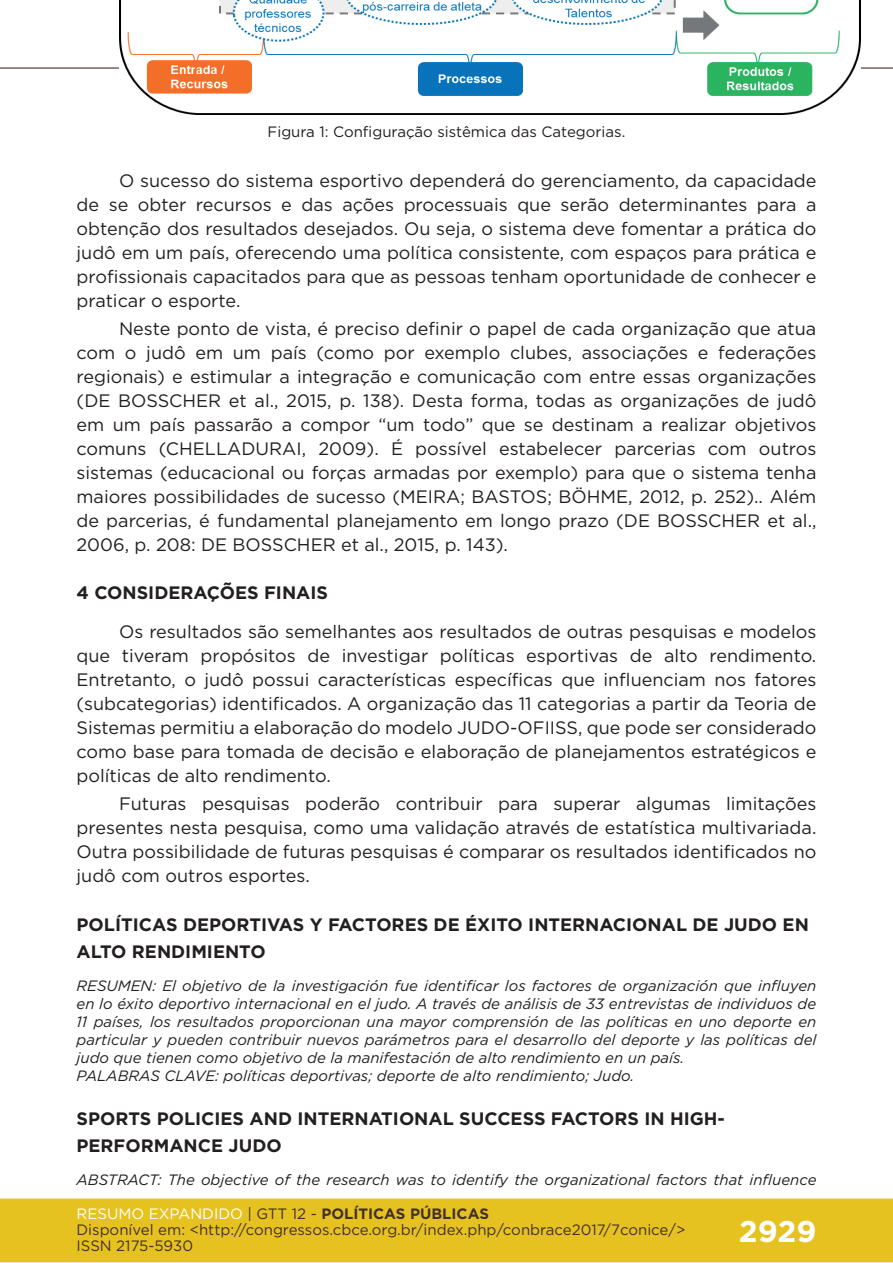
<style>
.page{position:relative;width:893px;height:1263px;background:#fff}
.page>*{position:absolute;margin:0;border:0;box-sizing:border-box;transform-origin:0 0}
.t1{font:700 30px "Gotham";color:#fff}
.t2{font:18px/24px "Gotham";color:#231f20;text-align:justify}
.t3{font:700 18px/27px "Gotham";color:#231f20}
.t4{font:italic 15px/18px "Gotham";color:#231f20}
.t5{font:15px/16px "Gotham";color:#462f2a}
.t6{font:15px "Gotham";color:#231f20}
.s1{color:#fff}
.s2{color:#442f2a}
.s3{font-weight:700;color:#442f2a}
</style>
<div class="page">
<div style="left:0;top:1198px;width:893px;height:64px;background:#e6c221;border:2px solid #e6c221"></div>
<hr style="left:0;top:67px;width:893px;height:2px;background:#442f2a">
<img style="left:119px;top:0;width:742px;height:115px">
<p class="t6" style="left:268px;top:122px;width:359px">Figura 1: Configuração sistêmica das Categorias.</p>
<p class="t2" style="left:77px;top:168px;width:741px;text-indent:43px">O sucesso do sistema esportivo dependerá do gerenciamento, da capacidade de se obter recursos e das ações processuais que serão determinantes para a obtenção dos resultados desejados. Ou seja, o sistema deve fomentar a prática do judô em um país, oferecendo uma política consistente, com espaços para prática e profissionais capacitados para que as pessoas tenham oportunidade de conhecer e praticar o esporte.</p>
<p class="t2" style="left:77px;top:316px;width:741px;text-indent:43px">Neste ponto de vista, é preciso definir o papel de cada organização que atua com o judô em um país (como por exemplo clubes, associações e federações regionais) e estimular a integração e comunicação com entre essas organizações (DE BOSSCHER et al., 2015, p. 138). Desta forma, todas as organizações de judô em um país passarão a compor “um todo” que se destinam a realizar objetivos comuns (CHELLADURAI, 2009). É possível estabelecer parcerias com outros sistemas (educacional ou forças armadas por exemplo) para que o sistema tenha maiores possibilidades de sucesso (MEIRA; BASTOS; BÖHME, 2012, p. 252).. Além de parcerias, é fundamental planejamento em longo prazo (DE BOSSCHER et al., 2006, p. 208: DE BOSSCHER et al., 2015, p. 143).</p>
<p class="t3" style="left:77px;top:579px;width:253px">4 CONSIDERAÇÕES FINAIS</p>
<p class="t2" style="left:77px;top:619px;width:741px;text-indent:43px">Os resultados são semelhantes aos resultados de outras pesquisas e modelos que tiveram propósitos de investigar políticas esportivas de alto rendimento.<br>Entretanto, o judô possui características específicas que influenciam nos fatores (subcategorias) identificados. A organização das 11 categorias a partir da Teoria de Sistemas permitiu a elaboração do modelo JUDO-OFIISS, que pode ser considerado como base para tomada de decisão e elaboração de planejamentos estratégicos e políticas de alto rendimento.</p>
<p class="t2" style="left:77px;top:792px;width:741px;text-indent:43px">Futuras pesquisas poderão contribuir para superar algumas limitações presentes nesta pesquisa, como uma validação através de estatística multivariada.<br>Outra possibilidade de futuras pesquisas é comparar os resultados identificados no judô com outros esportes.</p>
<p class="t3" style="left:77px;top:911px;width:734px">POLÍTICAS DEPORTIVAS Y FACTORES DE ÉXITO INTERNACIONAL DE JUDO EN<br>ALTO RENDIMIENTO</p>
<p class="t4" style="left:77px;top:976px;width:741px">RESUMEN: El objetivo de la investigación fue identificar los factores de organización que influyen en lo éxito deportivo internacional en el judo. A través de análisis de 33 entrevistas de individuos de 11 países, los resultados proporcionan una mayor comprensión de las políticas en uno deporte en particular y pueden contribuir nuevos parámetros para el desarrollo del deporte y las políticas del judo que tienen como objetivo de la manifestación de alto rendimiento en un país.<br>PALABRAS CLAVE: políticas deportivas; deporte de alto rendimiento; Judo.</p>
<p class="t3" style="left:77px;top:1105px;width:650px">SPORTS POLICIES AND INTERNATIONAL SUCCESS FACTORS IN HIGH-<br>PERFORMANCE JUDO</p>
<p class="t4" style="left:77px;top:1170px;width:741px">ABSTRACT: The objective of the research was to identify the organizational factors that influence</p>
<p class="t5" style="left:77px;top:1205px;width:610px"><span class="s1">RESUMO EXPANDIDO</span> <span class="s2">| GTT 12 -</span> <span class="s3">POLÍTICAS PÚBLICAS<br></span>Disponível em: &lt;http://congressos.cbce.org.br/index.php/conbrace2017/7conice/&gt;<br>ISSN 2175-5930</p>
<h1 class="t1" style="left:739px;top:1212px;width:79px">2929</h1>
</div>
